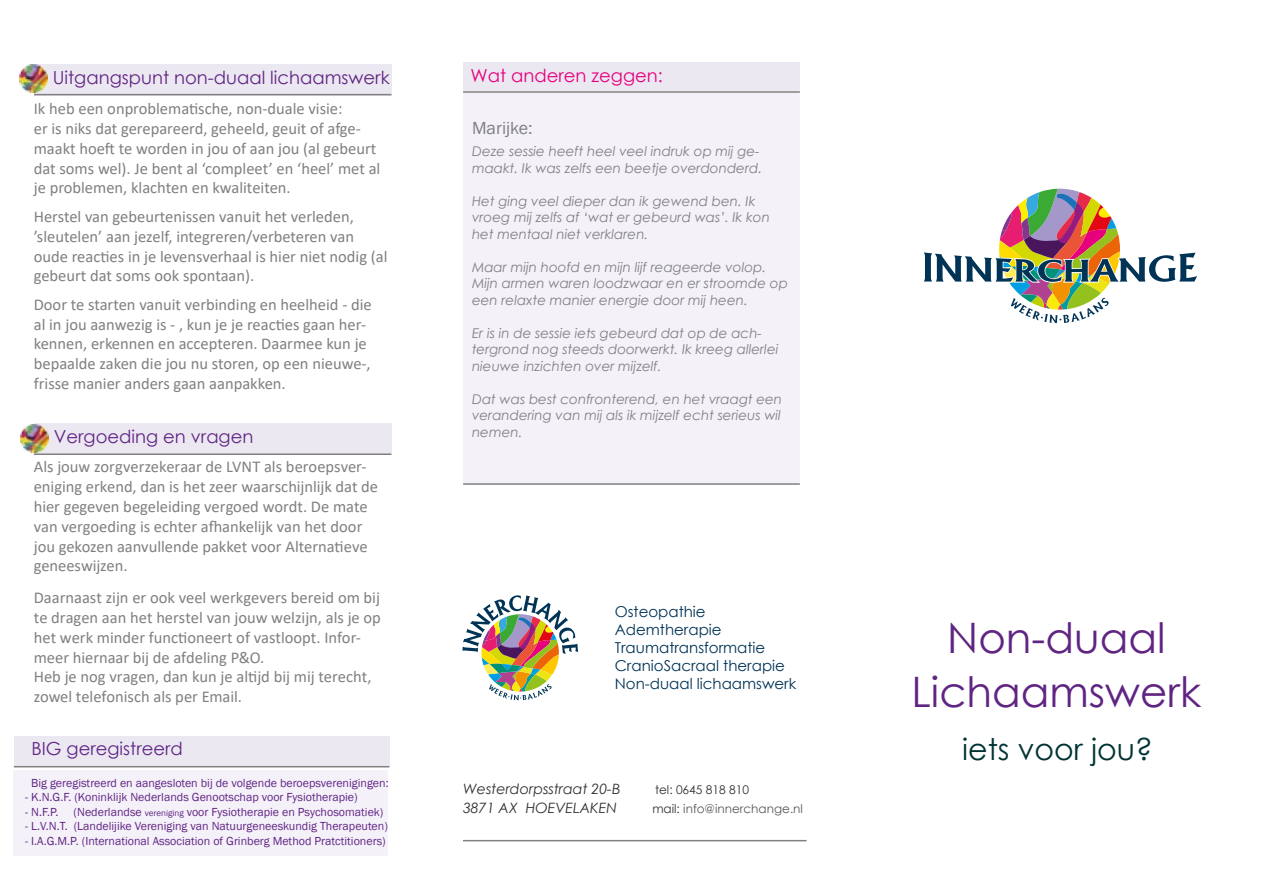
<style>
.page{position:relative;width:1263px;height:893px;background:#fff}
.page>*{position:absolute;margin:0;border:0;box-sizing:border-box;transform-origin:0 0}
.t1{font:42px/54px "Century Gothic";color:#602483;text-align:center}
.t2{font:30px "Century Gothic";color:#033}
.t3{font:18px "Century Gothic";color:#602483}
.t4{font:18px "Century Gothic";color:#e6007d}
.t5{font:18px "Franklin Gothic";color:#808080}
.t6{font:16.5px/19.8px "Calibri";color:#808080}
.t7{font:15px/18px "Century Gothic";color:#023356}
.t8{font:italic 14.25px "Century Gothic";color:#2f3131}
.t9{font:italic 13.5px/16.5px "Century Gothic";color:#808080}
.t10{font:12px "Franklin Gothic";color:#622684}
.t11{font:12px "Century Gothic";color:#575756}
.t12{font:12px "Century Gothic";color:#2f3131}
.s1{font-size:9px}
.s2{color:#2f3131}
</style>
<div class="page">
<hr style="left:463px;top:483px;width:337px;height:2px;background:#808080">
<div style="left:463px;top:62px;width:337px;height:29px;background:#ebe8f2"></div>
<div style="left:463px;top:94px;width:337px;height:389px;background:#f4f1f9"></div>
<hr style="left:463px;top:91px;width:337px;height:2px;background:#808080">
<svg style="left:923px;top:189px;width:274px;height:134px"></svg>
<svg style="left:462px;top:595px;width:116px;height:105px"></svg>
<div style="left:14px;top:770px;width:374px;height:85px;background:#f4f1f9"></div>
<div style="left:34px;top:424px;width:357px;height:30px;background:#ebe8f2"></div>
<hr style="left:34px;top:453px;width:357px;height:2px;background:#808080">
<div style="left:14px;top:736px;width:375px;height:30px;background:#ebe8f2"></div>
<hr style="left:14px;top:766px;width:375px;height:1px;background:#808080">
<hr style="left:463px;top:840px;width:343px;height:1px;background:#808080">
<div style="left:34px;top:64px;width:357px;height:32px;background:#ebe8f2"></div>
<hr style="left:34px;top:94px;width:357px;height:1px;background:#808080">
<img style="left:20px;top:424px;width:29px;height:29px">
<img style="left:19px;top:64px;width:29px;height:29px">
<p class="t3" style="left:53px;top:65px;width:338px">Uitgangspunt non-duaal lichaamswerk</p>
<p class="t6" style="left:34px;top:98px;width:348px">Ik heb een onproblematische, non-duale visie:<br>er is niks dat gerepareerd, geheeld, geuit of afge&shy;maakt hoeft te worden in jou of aan jou (al gebeurt dat soms wel). Je bent al ‘compleet’ en ‘heel’ met al je problemen, klachten en kwaliteiten.</p>
<p class="t6" style="left:34px;top:206px;width:355px">Herstel van gebeurtenissen vanuit het verleden, ’sleutelen’ aan jezelf, integreren/verbeteren van oude reacties in je levensverhaal is hier niet nodig (al gebeurt dat soms ook spontaan).</p>
<p class="t6" style="left:34px;top:294px;width:339px">Door te starten vanuit verbinding en heelheid - die al in jou aanwezig is - , kun je je reacties gaan her&shy;kennen, erkennen en accepteren. Daarmee kun je bepaalde zaken die jou nu storen, op een nieuwe-, frisse manier anders gaan aanpakken.</p>
<p class="t3" style="left:54px;top:424px;width:201px">Vergoeding en vragen</p>
<p class="t6" style="left:34px;top:457px;width:346px">Als jouw zorgverzekeraar de LVNT als beroepsver&shy;eniging erkend, dan is het zeer waarschijnlijk dat de hier gegeven begeleiding vergoed wordt. De mate van vergoeding is echter afhankelijk van het door jou gekozen aanvullende pakket voor Alternatieve geneeswijzen.</p>
<p class="t6" style="left:34px;top:587px;width:349px">Daarnaast zijn er ook veel werkgevers bereid om bij te dragen aan het herstel van jouw welzijn, als je op het werk minder functioneert of vastloopt. Infor&shy;meer hiernaar bij de afdeling P&amp;O.<br>Heb je nog vragen, dan kun je altijd bij mij terecht, zowel telefonisch als per Email.</p>
<p class="t3" style="left:32px;top:736px;width:153px">BIG geregistreerd</p>
<p class="t10" style="left:31px;top:776px;width:359px">Big geregistreerd en aangesloten bij de volgende beroepsverenigingen:</p>
<p class="t10" style="left:25px;top:790px;width:334px">- K.N.G.F. (Koninklijk Nederlands Genootschap voor Fysiotherapie)</p>
<p class="t10" style="left:25px;top:804px;width:35px">- N.F.P.</p>
<p class="t10" style="left:74px;top:804px;width:311px">(Nederlandse <span class="s1">vereniging</span> voor Fysiotherapie en Psychosomatiek)</p>
<p class="t10" style="left:25px;top:819px;width:364px">- L.V.N.T. (Landelijike Vereniging van Natuurgeneeskundig Therapeuten)</p>
<p class="t10" style="left:25px;top:833px;width:362px">- I.A.G.M.P. (International Association of Grinberg Method Pratctitioners)</p>
<p class="t4" style="left:470px;top:63px;width:194px">Wat anderen zeggen:</p>
<p class="t5" style="left:472px;top:117px;width:62px">Marijke:</p>
<p class="t9" style="left:472px;top:143px;width:292px">Deze sessie heeft heel veel indruk op mij ge&shy;maakt. Ik was zelfs een beetje overdonderd.</p>
<p class="t9" style="left:472px;top:192px;width:299px">Het ging veel dieper dan ik gewend ben. Ik vroeg mij zelfs af ‘wat er gebeurd was’. Ik kon het mentaal niet verklaren.</p>
<p class="t9" style="left:472px;top:258px;width:317px">Maar mijn hoofd en mijn lijf reageerde volop.<br>Mijn armen waren loodzwaar en er stroomde op een relaxte manier energie door mij heen.</p>
<p class="t9" style="left:472px;top:324px;width:308px">Er is in de sessie iets gebeurd dat op de ach&shy;tergrond nog steeds doorwerkt. Ik kreeg allerlei nieuwe inzichten over mijzelf.</p>
<p class="t9" style="left:472px;top:390px;width:312px;text-align:justify">Dat was best confronterend, en het vraagt een verandering van mij als ik mijzelf echt serieus wil nemen.</p>
<p class="t7" style="left:615px;top:603px;width:183px">Osteopathie<br>Ademtherapie<br>Traumatransformatie<br>CranioSacraal therapie<br>Non-duaal lichaamswerk</p>
<p class="t8" style="left:463px;top:779px;width:159px">Westerdorpsstraat 20-B</p>
<p class="t12" style="left:655px;top:781px;width:96px">tel: 0645 818 810</p>
<p class="t8" style="left:463px;top:798px;width:155px">3871 AX HOEVELAKEN</p>
<p class="t11" style="left:652px;top:801px;width:152px"><span class="s2">mail:</span> info@innerchange.nl</p>
<h1 class="t1" style="left:911px;top:610px;width:291px">Non-duaal<br>Lichaamswerk</h1>
<h2 class="t2" style="left:962px;top:728px;width:192px">iets voor jou?</h2>
</div>
